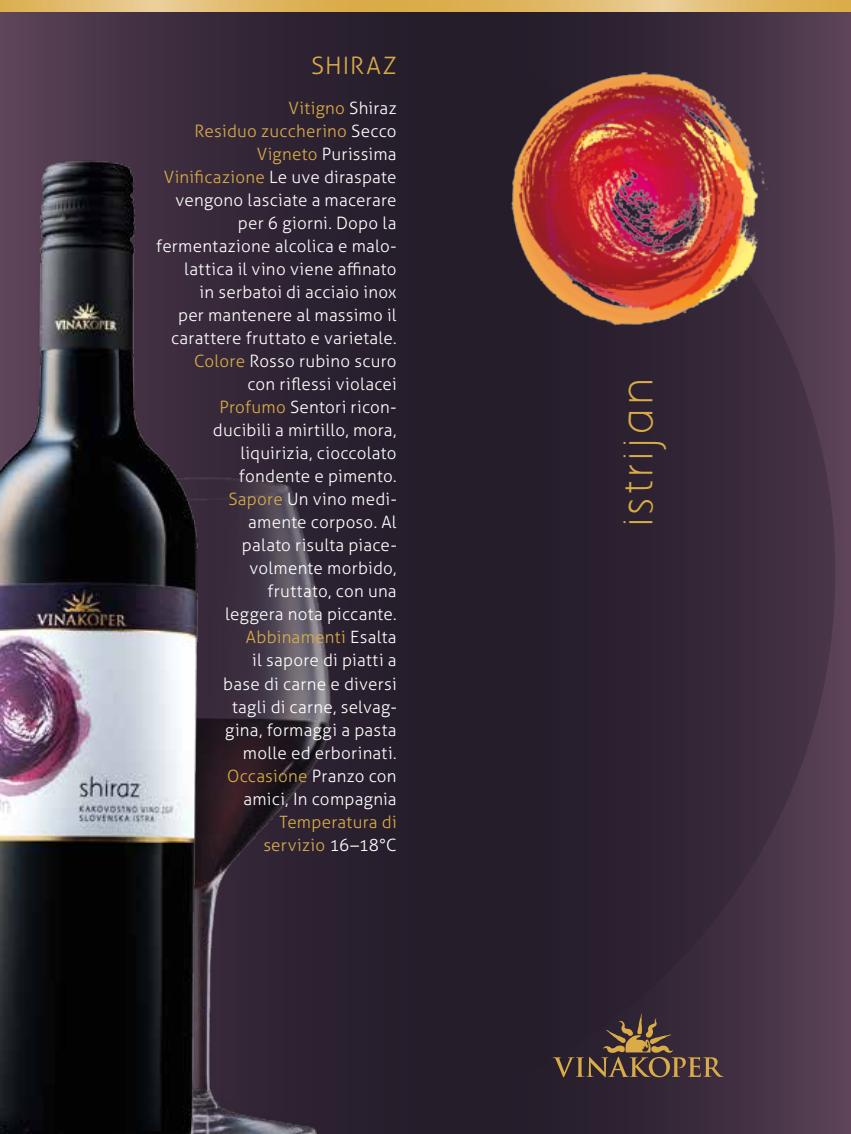
<style>
.page{position:relative;width:851px;height:1134px;background:#fff}
.page>*{position:absolute;margin:0;border:0;box-sizing:border-box;transform-origin:0 0}
.t1{font:40px "Aaargh Normal";letter-spacing:.09em;color:#daac48}
.t2{font:300 24px "Aller";letter-spacing:.04em;color:#daac48}
.t3{font:300 17px/23px "Aller";letter-spacing:.015em;color:#fff;text-align:right}
.t4{font:300 17px/23px "Aller";letter-spacing:.015em;color:#daac48;text-align:right}
.s1{color:#daac48}
.s2{color:#fff}
</style>
<div class="page">
<div style="left:425px;top:0;width:425px;height:1134px;background:#5d4358"></div>
<svg style="left:425px;top:11px;width:410px;height:1123px;background:#332636"></svg>
<svg style="left:552px;top:1013px;width:171px;height:64px;background:#4d3b37"></svg>
<img style="left:498px;top:62px;width:276px;height:273px">
<div style="left:0;top:0;width:425px;height:1134px;background:linear-gradient(to right,#584055,#1e1825)"></div>
<img style="left:213px;top:444px;width:144px;height:690px">
<img style="left:0;top:140px;width:213px;height:994px">
<svg style="left:0;top:0;width:850px;height:11px;background:#e0b968"></svg>
<h2 class="t2" style="left:311px;top:51px;width:87px">SHIRAZ</h2>
<p class="t3" style="left:156px;top:97px;width:242px"><span class="s1">Vitigno</span> Shiraz<br><span class="s1">Residuo zuccherino</span> Secco<br><span class="s1">Vigneto</span> Purissima<br><span class="s1">Vinificazione</span> Le uve diraspate vengono lasciate a macerare per 6 giorni. Dopo la fermentazione alcolica e malo&shy;lattica il vino viene affinato<br>in serbatoi di acciaio inox<br>per mantenere al massimo il carattere fruttato e varietale.<br><span class="s1">Colore</span> Rosso rubino scuro<br>con riflessi violacei<br><span class="s1">Profumo</span> Sentori ricon-<br>ducibili a mirtillo, mora, liquirizia, cioccolato<br>fondente e pimento.<br><span class="s1">Sapore</span> Un vino medi-<br>amente corposo. Al<br>palato risulta piace-<br>volmente morbido,<br>fruttato, con una<br>leggera nota piccante.<br><span class="s1">Abbinamenti</span> Esalta<br>il sapore di piatti a<br>base di carne e diversi<br>tagli di carne, selvag-<br>gina, formaggi a pasta<br>molle ed erborinati.<br><span class="s1">Occasione</span> Pranzo con<br>amici, In compagnia</p>
<p class="t4" style="left:263px;top:810px;width:135px">Temperatura di servizio <span class="s2">16–18°C</span></p>
<h1 class="t1" style="left:613px;top:527px;width:150px;rotate:-90deg">istrijan</h1>
</div>
